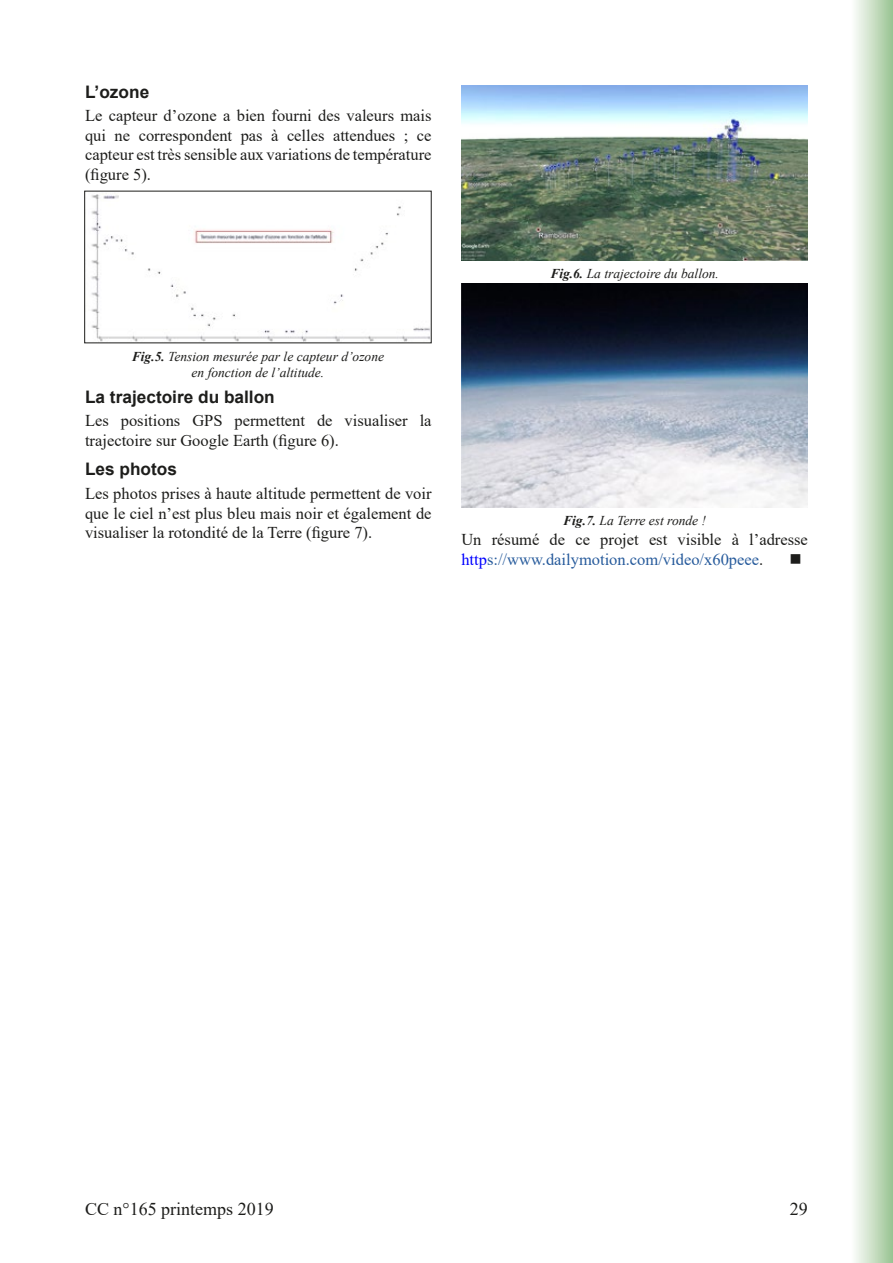
<style>
.page{position:relative;width:893px;height:1263px;background:#fff}
.page>*{position:absolute;margin:0;border:0;box-sizing:border-box;transform-origin:0 0}
.t1{font:18px "Times New Roman";color:#1d1d1b}
.t2{font:700 17.25px "Arial";color:#1d1d1b}
.t3{font:16.5px/19.5px "Times New Roman";color:#1d1d1b;text-align:justify}
.t4{font:16.5px "Wingdings";color:#1d1d1b}
.t5{font:italic 13.5px/16.5px "Times New Roman";color:#1d1d1b;text-align:center}
.s1{font-weight:700}
.s2{color:#00f}
.s3{color:#275b9c}
</style>
<div class="page">
<div style="left:850px;top:0;width:43px;height:1263px;background:linear-gradient(to right,#fff,#9ac492)"></div>
<img style="left:91px;top:193px;width:339px;height:148px">
<div style="left:84px;top:191px;width:348px;height:152px;border:1px solid #1d1d1b"></div>
<img style="left:461px;top:85px;width:347px;height:175px">
<img style="left:461px;top:284px;width:347px;height:223px">
<p class="t2" style="left:85px;top:79px;width:66px">L’ozone</p>
<p class="t3" style="left:85px;top:106px;width:348px">Le capteur d’ozone a bien fourni des valeurs mais qui ne correspondent pas à celles attendues ; ce capteur est très sensible aux variations de température (figure 5).</p>
<p class="t5" style="left:132px;top:348px;width:254px"><span class="s1">Fig.5.</span> Tension mesurée par le capteur d’ozone en fonction de l’altitude.</p>
<p class="t2" style="left:85px;top:384px;width:191px">La trajectoire du ballon</p>
<p class="t3" style="left:85px;top:411px;width:348px">Les positions GPS permettent de visualiser la trajectoire sur Google Earth (figure 6).</p>
<p class="t2" style="left:85px;top:457px;width:94px">Les photos</p>
<p class="t3" style="left:85px;top:483px;width:348px">Les photos prises à haute altitude permettent de voir que le ciel n’est plus bleu mais noir et également de visualiser la rotondité de la Terre (figure 7).</p>
<p class="t5" style="left:550px;top:265px;width:170px"><span class="s1">Fig.6.</span> La trajectoire du ballon.</p>
<p class="t5" style="left:563px;top:512px;width:144px"><span class="s1">Fig.7.</span> La Terre est ronde !</p>
<p class="t3" style="left:461px;top:529px;width:348px">Un résumé de ce projet est visible à l’adresse <span class="s2">http</span><span class="s3">s://www.dailymotion.com/video/x60peee</span>.</p>
<p class="t4" style="left:790px;top:550px;width:14px">■</p>
<p class="t1" style="left:85px;top:1196px;width:190px">CC n°165 printemps 2019</p>
<p class="t1" style="left:790px;top:1196px;width:19px">29</p>
</div>
